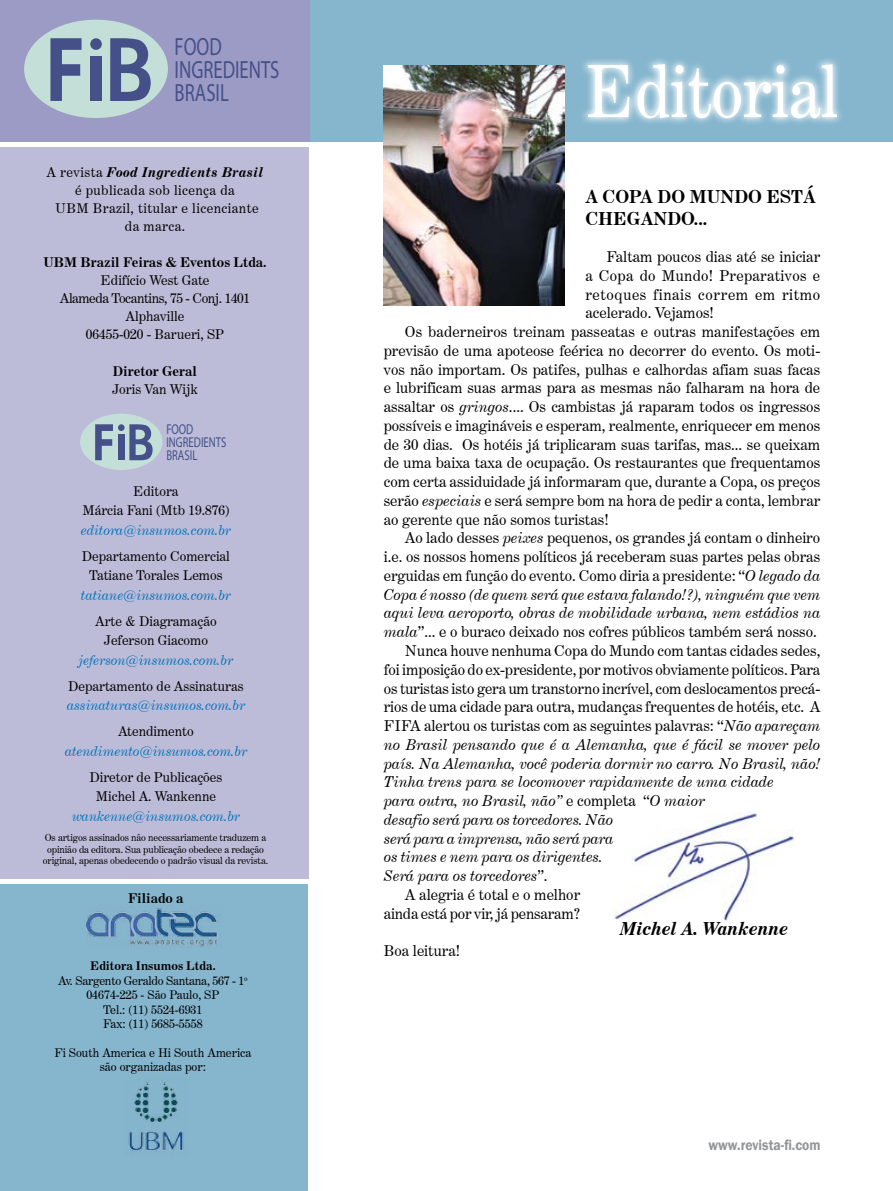
<style>
.page{position:relative;width:893px;height:1191px;background:#fff}
.page>*{position:absolute;margin:0;border:0;box-sizing:border-box;transform-origin:0 0}
.t1{font:72px "Century Expanded BT";color:#fff;scale:.9 1}
.t2{font:24.9px/23px "Myriad Pro";color:#455089;scale:.75 1}
.texto{font:700 18px/21.6px "Century Expanded BT";color:#000}
.texto-2{font:italic 700 18px "Century Expanded BT";color:#000}
.texto-3{font:15px/18.8px "Century Expanded BT";color:#000;text-align:justify}
.texto-4{font:italic 15px/18.8px "Century Expanded BT";color:#000}
.t3{font:600 15px "Franklin Gothic";color:#939598;scale:.9 1}
.t4{font:14.25px/13.2px "Myriad Pro";color:#455089;scale:.75 1}
.t5{font:13.5px "Century Expanded BT";color:#000}
.t6{font:italic 13.5px "Century Expanded BT";color:#0072bc}
.t7{font:13.5px/18px "Century Expanded BT";letter-spacing:.03em;color:#000;text-align:center}
.t8{font:700 13.5px "Century Expanded BT";color:#000}
.t9{font:13.5px "Century Expanded BT";letter-spacing:-.03em;color:#000}
.t10{font:12px "Century Expanded BT";color:#000}
.t11{font:12px "Century Expanded BT";letter-spacing:-.02em;color:#000}
.t12{font:700 12px "Century Expanded BT";color:#000}
.texto-5{font:9.75px/11.7px "Century Expanded BT";letter-spacing:-.01em;color:#000;text-align:center}
.s1{font-weight:700;font-style:italic}
.s2{font-style:italic}
.s3{font-style:normal}
</style>
<div class="page">
<div style="left:0;top:884px;width:307px;height:307px;background:#86b6ce"></div>
<div style="left:0;top:147px;width:309px;height:731px;background:#bcbcd8"></div>
<div style="left:289px;top:0;width:604px;height:141px;background:#86b6ce"></div>
<div style="left:0;top:0;width:310px;height:141px;background:#9b9bc5"></div>
<svg style="left:583px;top:59px;width:258px;height:64px"></svg>
<div style="left:24px;top:20px;width:144px;height:98px;background:#c3dfd7;border-radius:50%"></div>
<svg style="left:50px;top:38px;width:32px;height:63px"></svg>
<div style="left:90px;top:56px;width:12px;height:45px;background:#455089"></div>
<svg style="left:110px;top:38px;width:41px;height:63px"></svg>
<div style="left:90px;top:38px;width:12px;height:12px;background:#455089;border-radius:50%"></div>
<div style="left:80px;top:414px;width:82px;height:56px;background:#c3dfd7;border-radius:50%"></div>
<svg style="left:95px;top:424px;width:18px;height:36px"></svg>
<div style="left:118px;top:435px;width:7px;height:25px;background:#455089"></div>
<svg style="left:129px;top:424px;width:24px;height:36px"></svg>
<div style="left:118px;top:424px;width:7px;height:7px;background:#455089;border-radius:50%"></div>
<img style="left:86px;top:908px;width:132px;height:40px">
<img style="left:128px;top:1082px;width:56px;height:70px">
<img style="left:384px;top:65px;width:180px;height:241px">
<img style="left:613px;top:813px;width:181px;height:108px">
<p class="t2" style="left:175px;top:35px;width:141px">FOOD<br>INGREDIENTS<br>BRASIL</p>
<p class="t7" style="left:47px;top:163px;width:218px">A revista <span class="s1">Food Ingredients Brasil </span>é publicada sob licença da</p>
<p class="t7" style="left:55px;top:199px;width:205px">UBM Brazil, titular e licenciante da marca.</p>
<p class="t8" style="left:43px;top:254px;width:225px">UBM Brazil Feiras &amp; Eventos Ltda.</p>
<p class="t5" style="left:101px;top:272px;width:110px">Edifício West Gate</p>
<p class="t9" style="left:60px;top:290px;width:192px">Alameda Tocantins, 75 - Conj. 1401</p>
<p class="t5" style="left:126px;top:308px;width:60px">Alphaville</p>
<p class="t5" style="left:86px;top:326px;width:140px">06455-020 - Barueri, SP</p>
<p class="t8" style="left:113px;top:362px;width:86px">Diretor Geral</p>
<p class="t5" style="left:112px;top:380px;width:87px">Joris Van Wijk</p>
<p class="t4" style="left:166px;top:422px;width:82px">FOOD<br>INGREDIENTS<br>BRASIL</p>
<p class="t5" style="left:133px;top:482px;width:47px">Editora</p>
<p class="t5" style="left:82px;top:502px;width:149px">Márcia Fani (Mtb 19.876)</p>
<p class="t6" style="left:81px;top:521px;width:151px">editora@insumos.com.br</p>
<p class="t5" style="left:82px;top:547px;width:150px">Departamento Comercial</p>
<p class="t5" style="left:89px;top:567px;width:135px">Tatiane Torales Lemos</p>
<p class="t6" style="left:81px;top:586px;width:151px">tatiane@insumos.com.br</p>
<p class="t5" style="left:95px;top:612px;width:123px">Arte &amp; Diagramação</p>
<p class="t5" style="left:104px;top:632px;width:106px">Jeferson Giacomo</p>
<p class="t6" style="left:79px;top:652px;width:156px">jeferson@insumos.com.br</p>
<p class="t5" style="left:68px;top:677px;width:177px">Departamento de Assinaturas</p>
<p class="t6" style="left:67px;top:697px;width:180px">assinaturas@insumos.com.br</p>
<p class="t5" style="left:118px;top:723px;width:77px">Atendimento</p>
<p class="t6" style="left:65px;top:742px;width:184px">atendimento@insumos.com.br</p>
<p class="t5" style="left:89px;top:768px;width:134px">Diretor de Publicações</p>
<p class="t5" style="left:96px;top:788px;width:122px">Michel A. Wankenne</p>
<p class="t6" style="left:72px;top:808px;width:169px">wankenne@insumos.com.br</p>
<p class="texto-5" style="left:43px;top:831px;width:227px">Os artigos assinados não necessariamente traduzem a opinião da editora. Sua publicação obedece a redação original, apenas obedecendo o padrão visual da revista.</p>
<p class="t8" style="left:128px;top:890px;width:57px">Filiado a</p>
<p class="t12" style="left:90px;top:958px;width:127px">Editora Insumos Ltda.</p>
<p class="t11" style="left:58px;top:973px;width:191px">Av. Sargento Geraldo Santana, 567 - 1<sup>o</sup></p>
<p class="t10" style="left:86px;top:987px;width:135px">04674-225 - São Paulo, SP</p>
<p class="t10" style="left:103px;top:1002px;width:101px">Tel.: (11) 5524-6931</p>
<p class="t10" style="left:103px;top:1016px;width:101px">Fax: (11) 5685-5558</p>
<p class="t10" style="left:54px;top:1045px;width:199px">Fi South America e Hi South America</p>
<p class="t10" style="left:100px;top:1059px;width:108px">são organizadas por:</p>
<p class="t1" style="left:585px;top:47px;width:283px">Editorial</p>
<p class="texto" style="left:585px;top:185px;width:232px">A COPA DO MUNDO ESTÁ<br>CHEGANDO...</p>
<p class="texto-3" style="left:585px;top:247px;width:236px;text-indent:21px">Faltam poucos dias até se iniciar a Copa do Mundo! Preparativos e retoques finais correm em ritmo acelerado. Vejamos!</p>
<p class="texto-3" style="left:384px;top:322px;width:438px;text-indent:21px">Os baderneiros treinam passeatas e outras manifestações em previsão de uma apoteose feérica no decorrer do evento. Os moti&shy;vos não importam. Os patifes, pulhas e calhordas afiam suas facas e lubrificam suas armas para as mesmas não falharam na hora de assaltar os <span class="s2">gringos</span>.... Os cambistas já raparam todos os ingressos possíveis e imagináveis e esperam, realmente, enriquecer em menos de 30 dias. Os hotéis já triplicaram suas tarifas, mas... se queixam de uma baixa taxa de ocupação. Os restaurantes que frequentamos com certa assiduidade já informaram que, durante a Copa, os preços serão <span class="s2">especiais</span> e será sempre bom na hora de pedir a conta, lembrar ao gerente que não somos turistas!</p>
<p class="texto-3" style="left:384px;top:528px;width:438px;text-indent:21px">Ao lado desses <span class="s2">peixes</span> pequenos, os grandes já contam o dinheiro i.e. os nossos homens políticos já receberam suas partes pelas obras erguidas em função do evento. Como diria a presidente: “<span class="s2">O legado da Copa é nosso (de quem será que estava falando!?), ninguém que vem aqui leva aeroporto, obras de mobilidade urbana, nem estádios na mala</span>”... e o buraco deixado nos cofres públicos também será nosso.</p>
<p class="texto-4" style="left:384px;top:641px;width:438px;text-indent:21px"><span class="s3">Nunca houve nenhuma Copa do Mundo com tantas cidades sedes, foi imposição do ex-presidente, por motivos obviamente políticos. Para os turistas isto gera um transtorno incrível, com deslocamentos precá&shy;rios de uma cidade para outra, mudanças frequentes de hotéis, etc. A FIFA alertou os turistas com as seguintes palavras: “</span>Não apareçam no Brasil pensando que é a Alemanha, que é fácil se mover pelo país. Na Alemanha, você poderia dormir no carro. No Brasil, não!<br>Tinha trens para se locomover rapidamente de uma cidade<br>para outra, no Brasil, não” <span class="s3">e completa “</span>O maior<br>desafio será para os torcedores. Não<br>será para a imprensa, não será para<br>os times e nem para os dirigentes.<br>Será para os torcedores<span class="s3">”.</span></p>
<p class="texto-3" style="left:384px;top:885px;width:198px;text-align:right">A alegria é total e o melhor ainda está por vir, já pensaram?</p>
<p class="texto-3" style="left:384px;top:941px;width:78px">Boa leitura!</p>
<p class="texto-2" style="left:620px;top:917px;width:170px">Michel A. Wankenne</p>
<p class="t3" style="left:708px;top:1135px;width:126px">www.revista-fi.com</p>
</div>
